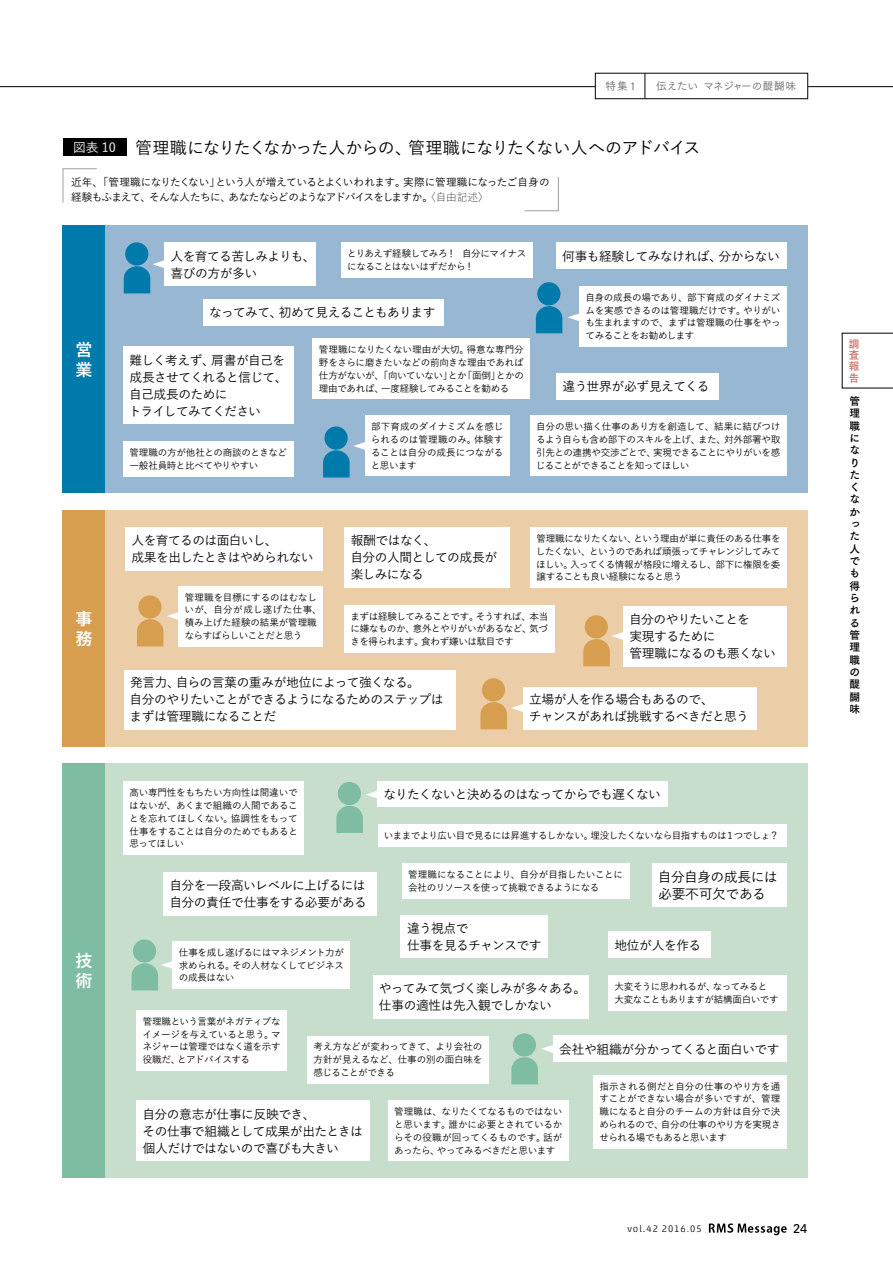
<style>
.page{position:relative;width:893px;height:1263px;background:#fff}
.page>*{position:absolute;margin:0;border:0;box-sizing:border-box;transform-origin:0 0}
.t1{font:16.95px "Yu Gothic Std M";letter-spacing:-.04em;color:#000}
.t2{font:16.95px/20.1px "Yu Gothic Std B";color:#fff}
.t3{font:13.8px/17px "Yu Gothic Std M";letter-spacing:-.035em;color:#000}
.t4{font:12.75px/17px "Yu Gothic Std M";letter-spacing:-.045em;color:#000}
.t5{font:12.75px "Univers";color:#000}
.t6{font:10.65px/14.9px "Yu Gothic Std M";letter-spacing:-.06em;color:#000}
.t7{font:10.65px/12.3px "Tsuku Go Pro B";color:#000}
.t8{font:10.65px "Tsuku Go Pro M";color:#727171}
.t9{font:10.65px/11.4px "Tsuku Go Pro B";color:#c9746b;text-align:justify}
.t10{font:9.6px/12.8px "Yu Gothic Std M";letter-spacing:-.035em;color:#000;text-align:justify}
.t11{font:9.6px/12.8px "Yu Gothic Std M";letter-spacing:-.015em;color:#000}
.t12{font:300 9.6px "Akko Rounded Pro";letter-spacing:.1em;color:#000}
.s1{font-size:12.75px;color:#fff}
.s2{font-family:"Yu Gothic Std L"}
</style>
<div class="page">
<svg style="left:842px;top:333px;width:51px;height:55px"></svg>
<hr style="left:0;top:86px;width:893px;height:1px;background:#000">
<div style="left:595px;top:73px;width:213px;height:26px;background:#fff"></div>
<div style="left:595px;top:73px;width:213px;height:26px;border:1px solid #000"></div>
<svg style="left:645px;top:73px;width:1px;height:26px"></svg>
<div style="left:63px;top:225px;width:745px;height:268px;background:#97b7d2"></div>
<div style="left:63px;top:510px;width:745px;height:236px;background:#ebcea7"></div>
<div style="left:63px;top:763px;width:745px;height:414px;background:#c7decd"></div>
<div style="left:63px;top:139px;width:63px;height:17px;background:#000"></div>
<svg style="left:62px;top:168px;width:35px;height:35px"></svg>
<svg style="left:524px;top:177px;width:35px;height:34px"></svg>
<div style="left:63px;top:225px;width:42px;height:268px;background:#007aaa"></div>
<div style="left:63px;top:510px;width:42px;height:236px;background:#d79e50"></div>
<div style="left:63px;top:763px;width:42px;height:414px;background:#7ebda1"></div>
<div style="left:203px;top:299px;width:241px;height:26px;background:#fff"></div>
<div style="left:125px;top:527px;width:197px;height:44px;background:#fff"></div>
<div style="left:344px;top:527px;width:165px;height:61px;background:#fff"></div>
<div style="left:124px;top:670px;width:331px;height:59px;background:#fff"></div>
<div style="left:401px;top:915px;width:147px;height:43px;background:#fff"></div>
<div style="left:163px;top:872px;width:214px;height:43px;background:#fff"></div>
<div style="left:136px;top:1100px;width:234px;height:61px;background:#fff"></div>
<div style="left:373px;top:975px;width:215px;height:43px;background:#fff"></div>
<div style="left:608px;top:931px;width:103px;height:27px;background:#fff"></div>
<div style="left:652px;top:863px;width:135px;height:44px;background:#fff"></div>
<div style="left:556px;top:373px;width:163px;height:26px;background:#fff"></div>
<div style="left:123px;top:347px;width:170px;height:77px;background:#fff"></div>
<div style="left:553px;top:1035px;width:234px;height:27px;background:#fff"></div>
<div style="left:377px;top:781px;width:290px;height:26px;background:#fff"></div>
<div style="left:556px;top:242px;width:231px;height:27px;background:#fff"></div>
<div style="left:164px;top:242px;width:152px;height:44px;background:#fff"></div>
<div style="left:313px;top:339px;width:217px;height:60px;background:#fff"></div>
<div style="left:365px;top:416px;width:144px;height:60px;background:#fff"></div>
<div style="left:530px;top:416px;width:257px;height:60px;background:#fff"></div>
<div style="left:341px;top:242px;width:191px;height:35px;background:#fff"></div>
<svg style="left:568px;top:313px;width:11px;height:8px"></svg>
<div style="left:579px;top:286px;width:208px;height:61px;background:#fff"></div>
<div style="left:123px;top:441px;width:170px;height:35px;background:#fff"></div>
<div style="left:344px;top:605px;width:210px;height:48px;background:#fff"></div>
<div style="left:179px;top:586px;width:144px;height:60px;background:#fff"></div>
<div style="left:530px;top:527px;width:257px;height:61px;background:#fff"></div>
<div style="left:123px;top:781px;width:181px;height:74px;background:#fff"></div>
<div style="left:378px;top:824px;width:409px;height:22px;background:#fff"></div>
<div style="left:402px;top:863px;width:227px;height:35px;background:#fff"></div>
<div style="left:608px;top:975px;width:179px;height:35px;background:#fff"></div>
<div style="left:173px;top:941px;width:177px;height:48px;background:#fff"></div>
<div style="left:388px;top:1100px;width:181px;height:61px;background:#fff"></div>
<div style="left:307px;top:1035px;width:182px;height:48px;background:#fff"></div>
<div style="left:593px;top:1075px;width:194px;height:73px;background:#fff"></div>
<div style="left:136px;top:1010px;width:151px;height:61px;background:#fff"></div>
<svg style="left:124px;top:242px;width:40px;height:51px"></svg>
<svg style="left:536px;top:282px;width:26px;height:51px"></svg>
<svg style="left:323px;top:426px;width:42px;height:51px"></svg>
<div style="left:623px;top:606px;width:164px;height:60px;background:#fff"></div>
<svg style="left:583px;top:615px;width:40px;height:51px"></svg>
<svg style="left:137px;top:595px;width:42px;height:51px"></svg>
<svg style="left:336px;top:782px;width:41px;height:51px"></svg>
<svg style="left:132px;top:939px;width:41px;height:51px"></svg>
<svg style="left:511px;top:1033px;width:42px;height:51px"></svg>
<div style="left:523px;top:687px;width:234px;height:42px;background:#fff"></div>
<svg style="left:480px;top:678px;width:43px;height:51px"></svg>
<svg style="left:709px;top:1223px;width:78px;height:12px"></svg>
<p class="t8" style="left:606px;top:77px;width:32px">特集1</p>
<p class="t8" style="left:656px;top:77px;width:141px">伝えたい マネジャーの醍醐味</p>
<h1 class="t1" style="left:73px;top:135px;width:629px"><span class="s1">図表 10</span> 管理職になりたくなかった人からの、管理職になりたくない人へのアドバイス</h1>
<p class="t6" style="left:71px;top:174px;width:480px">近年、「管理職になりたくない」という人が増えているとよくいわれます。実際に管理職になったご自身の経験もふまえて、そんな人たちに、あなたならどのようなアドバイスをしますか。<span class="s2">〈自由記述〉</span></p>
<p class="t10" style="left:347px;top:247px;width:181px">とりあえず経験してみろ！ 自分にマイナスになることはないはずだから！</p>
<h3 class="t4" style="left:170px;top:247px;width:147px">人を育てる苦しみよりも、</h3>
<h3 class="t4" style="left:562px;top:247px;width:219px">何事も経験してみなければ、分からない</h3>
<h3 class="t4" style="left:170px;top:264px;width:88px">喜びの方が多い</h3>
<h1 class="t2" style="left:75px;top:339px;width:18px">営業</h1>
<h3 class="t4" style="left:209px;top:303px;width:228px">なってみて、初めて見えることもあります</h3>
<p class="t10" style="left:585px;top:290px;width:197px">自身の成長の場であり、部下育成のダイナミズムを実感できるのは管理職だけです。やりがいも生まれますので、まずは管理職の仕事をやってみることをお勧めします</p>
<h3 class="t4" style="left:129px;top:351px;width:160px">難しく考えず、肩書が自己を成長させてくれると信じて、自己成長のために<br>トライしてみてください</h3>
<p class="t10" style="left:130px;top:445px;width:159px">管理職の方が他社との商談のときなど一般社員時と比べてやりやすい</p>
<p class="t10" style="left:319px;top:343px;width:206px">管理職になりたくない理由が大切。得意な専門分野をさらに磨きたいなどの前向きな理由であれば仕方がないが、「向いていない」とか「面倒」とかの理由であれば、一度経験してみることを勧める</p>
<p class="t10" style="left:371px;top:420px;width:134px">部下育成のダイナミズムを感じられるのは管理職のみ。体験することは自分の成長につながると思います</p>
<p class="t10" style="left:536px;top:420px;width:246px">自分の思い描く仕事のあり方を創造して、結果に結びつけるよう自らも含め部下のスキルを上げ、また、対外部署や取引先との連携や交渉ごとで、実現できることにやりがいを感じることができることを知ってほしい</p>
<h3 class="t4" style="left:563px;top:377px;width:149px">違う世界が必ず見えてくる</h3>
<h3 class="t4" style="left:131px;top:531px;width:184px">人を育てるのは面白いし、<br>成果を出したときはやめられない</h3>
<h3 class="t4" style="left:350px;top:531px;width:148px">報酬ではなく、<br>自分の人間としての成長が楽しみになる</h3>
<p class="t10" style="left:536px;top:532px;width:246px">管理職になりたくない、という理由が単に責任のある仕事をしたくない、というのであれば頑張ってチャレンジしてみてほしい。入ってくる情報が格段に増えるし、部下に権限を委譲することも良い経験になると思う</p>
<h1 class="t2" style="left:75px;top:608px;width:18px">事務</h1>
<p class="t11" style="left:185px;top:590px;width:139px">管理職を目標にするのはむなしいが、自分が成し遂げた仕事、積み上げた経験の結果が管理職ならすばらしいことだと思う</p>
<p class="t10" style="left:350px;top:609px;width:199px">まずは経験してみることです。そうすれば、本当に嫌なものか、意外とやりがいがあるなど、気づきを得られます。食わず嫌いは駄目です</p>
<h3 class="t4" style="left:629px;top:610px;width:148px">自分のやりたいことを<br>実現するために<br>管理職になるのも悪くない</h3>
<h3 class="t4" style="left:529px;top:690px;width:222px">立場が人を作る場合もあるので、<br>チャンスがあれば挑戦するべきだと思う</h3>
<h3 class="t4" style="left:130px;top:673px;width:316px">発言力、自らの言葉の重みが地位によって強くなる。<br>自分のやりたいことができるようになるためのステップはまずは管理職になることだ</h3>
<p class="t10" style="left:129px;top:786px;width:170px">高い専門性をもちたい方向性は間違いではないが、あくまで組織の人間であることを忘れてほしくない。協調性をもって仕事をすることは自分のためでもあると思ってほしい</p>
<h3 class="t4" style="left:169px;top:876px;width:199px">自分を一段高いレベルに上げるには自分の責任で仕事をする必要がある</h3>
<h3 class="t4" style="left:383px;top:785px;width:279px">なりたくないと決めるのはなってからでも遅くない</h3>
<p class="t10" style="left:384px;top:828px;width:397px">いままでより広い目で見るには昇進するしかない。埋没したくないなら目指すものは1つでしょ？</p>
<p class="t10" style="left:408px;top:868px;width:216px">管理職になることにより、自分が目指したいことに会社のリソースを使って挑戦できるようになる</p>
<h2 class="t3" style="left:658px;top:867px;width:121px">自分自身の成長には必要不可欠である</h2>
<h1 class="t2" style="left:75px;top:950px;width:18px">技術</h1>
<p class="t10" style="left:179px;top:945px;width:167px">仕事を成し遂げるにはマネジメント力が求められる。その人材なくしてビジネスの成長はない</p>
<h3 class="t4" style="left:407px;top:919px;width:136px">違う視点で<br>仕事を見るチャンスです</h3>
<h3 class="t4" style="left:379px;top:979px;width:209px">やってみて気づく楽しみが多々ある。仕事の適性は先入観でしかない</h3>
<h3 class="t4" style="left:614px;top:936px;width:89px">地位が人を作る</h3>
<p class="t10" style="left:614px;top:979px;width:166px">大変そうに思われるが、なってみると大変なこともありますが結構面白いです</p>
<p class="t10" style="left:143px;top:1014px;width:140px">管理職という言葉がネガティブなイメージを与えていると思う。マネジャーは管理ではなく道を示す役職だ、とアドバイスする</p>
<p class="t10" style="left:313px;top:1040px;width:170px">考え方などが変わってきて、より会社の方針が見えるなど、仕事の別の面白味を感じることができる</p>
<h3 class="t4" style="left:559px;top:1040px;width:222px">会社や組織が分かってくると面白いです</h3>
<h3 class="t4" style="left:142px;top:1105px;width:222px">自分の意志が仕事に反映でき、<br>その仕事で組織として成果が出たときは個人だけではないので喜びも大きい</h3>
<p class="t10" style="left:394px;top:1105px;width:170px">管理職は、なりたくてなるものではないと思います。誰かに必要とされているからその役職が回ってくるものです。話があったら、やってみるべきだと思います</p>
<p class="t10" style="left:599px;top:1079px;width:183px">指示される側だと自分の仕事のやり方を通すことができない場合が多いですが、管理職になると自分のチームの方針は自分で決められるので、自分の仕事のやり方を実現させられる場でもあると思います</p>
<p class="t12" style="left:627px;top:1223px;width:76px">vol.42 2016.05</p>
<h3 class="t5" style="left:793px;top:1220px;width:16px">24</h3>
<p class="t9" style="left:849px;top:337px;width:12px">調査報告</p>
<p class="t7" style="left:849px;top:393px;width:12px">管理職になりたくなかった人でも得られる管理職の醍醐味</p>
</div>
